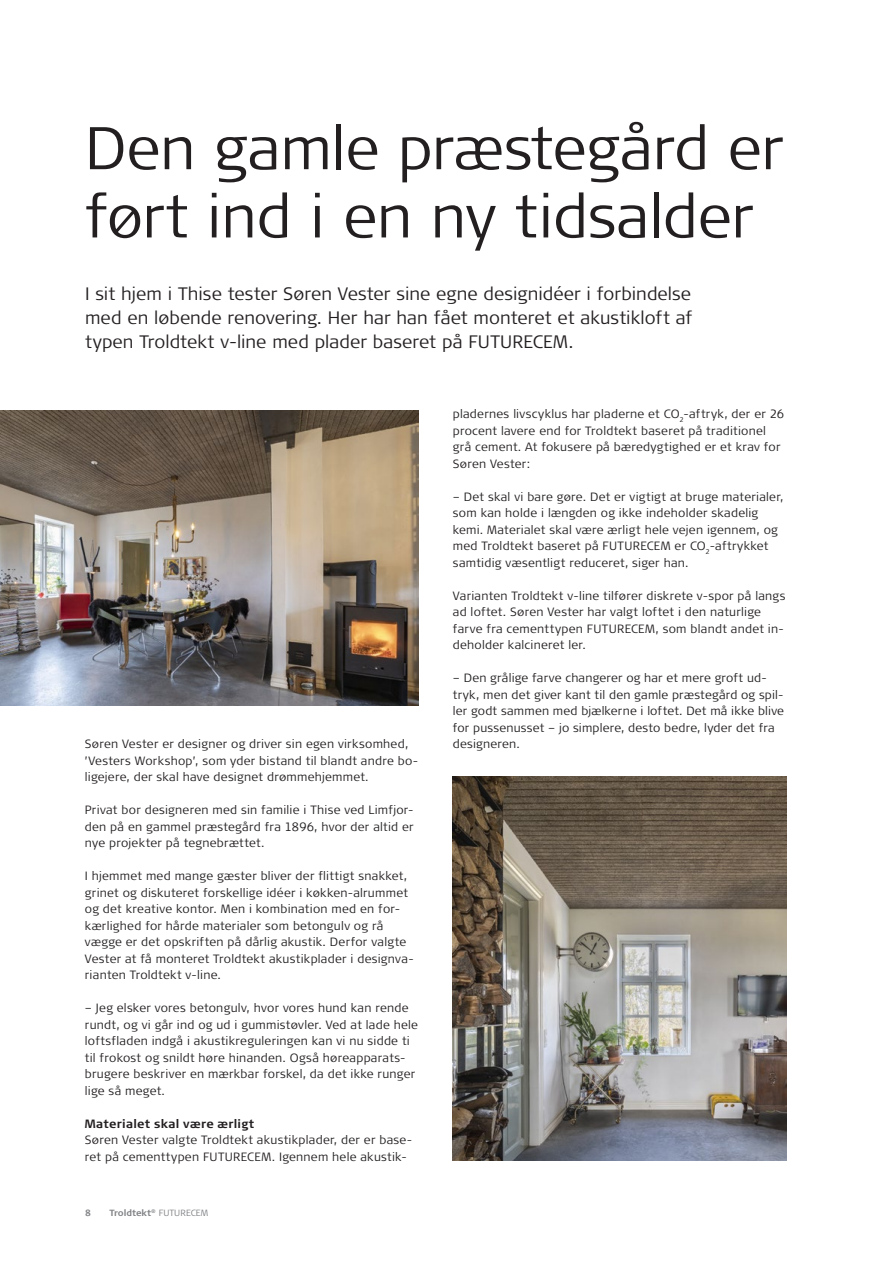
<style>
.page{position:relative;width:893px;height:1263px;background:#fff}
.page>*{position:absolute;margin:0;border:0;box-sizing:border-box;transform-origin:0 0}
.Rubrik{font:300 60px/68.2px "Signa Pro";letter-spacing:-.005em;color:#231f20}
.Underrubrik{font:300 18px/24px "Signa Pro";letter-spacing:.005em;color:#231f20;text-align:justify}
.Brødtext{font:300 12px/16.5px "Signa Pro";letter-spacing:.02em;color:#231f20}
.Mellemrubrik{font:700 12px "Signa Pro";letter-spacing:.02em;color:#231f20}
.t1{font:700 9px "Signa Pro";color:#808285}
.s1{font-weight:300}
</style>
<div class="page">
<img style="left:0;top:410px;width:419px;height:296px">
<img style="left:453px;top:777px;width:334px;height:384px">
<p class="Rubrik" style="left:85px;top:111px;width:700px">Den gamle præstegård er ført ind i en ny tidsalder</p>
<p class="Underrubrik" style="left:85px;top:281px;width:609px">I sit hjem i Thise tester Søren Vester sine egne designidéer i forbindelse med en løbende renovering. Her har han fået monteret et akustikloft af typen Troldtekt v-line med plader baseret på FUTURECEM.</p>
<p class="Brødtext" style="left:85px;top:735px;width:335px">Søren Vester er designer og driver sin egen virksomhed, ’Vesters Workshop’, som yder bistand til blandt andre bo&shy;ligejere, der skal have designet drømmehjemmet.</p>
<p class="Brødtext" style="left:85px;top:801px;width:330px;text-align:justify">Privat bor designeren med sin familie i Thise ved Limfjor&shy;den på en gammel præstegård fra 1896, hvor der altid er nye projekter på tegnebrættet.</p>
<p class="Brødtext" style="left:85px;top:867px;width:330px">I hjemmet med mange gæster bliver der flittigt snakket, grinet og diskuteret forskellige idéer i køkken-alrummet og det kreative kontor. Men i kombination med en for&shy;kærlighed for hårde materialer som betongulv og rå vægge er det opskriften på dårlig akustik. Derfor valgte Vester at få monteret Troldtekt akustikplader i designva&shy;rianten Troldtekt v-line.</p>
<p class="Brødtext" style="left:85px;top:999px;width:335px">– Jeg elsker vores betongulv, hvor vores hund kan rende rundt, og vi går ind og ud i gummistøvler. Ved at lade hele loftsfladen indgå i akustikreguleringen kan vi nu sidde ti til frokost og snildt høre hinanden. Også høreapparats&shy;brugere beskriver en mærkbar forskel, da det ikke runger lige så meget.</p>
<p class="Mellemrubrik" style="left:85px;top:1115px;width:171px">Materialet skal være ærligt</p>
<p class="Brødtext" style="left:85px;top:1131px;width:329px">Søren Vester valgte Troldtekt akustikplader, der er base&shy;ret på cementtypen FUTURECEM. Igennem hele akustik-</p>
<p class="t1" style="left:85px;top:1206px;width:7px">8</p>
<p class="t1" style="left:109px;top:1206px;width:100px">Troldtekt<sup>®</sup> <span class="s1">FUTURECEM</span></p>
<p class="Brødtext" style="left:453px;top:405px;width:333px">pladernes livscyklus har pladerne et CO<sub>2</sub>-aftryk, der er 26 procent lavere end for Troldtekt baseret på traditionel grå cement. At fokusere på bæredygtighed er et krav for Søren Vester:</p>
<p class="Brødtext" style="left:453px;top:488px;width:332px">– Det skal vi bare gøre. Det er vigtigt at bruge materialer, som kan holde i længden og ikke indeholder skadelig kemi. Materialet skal være ærligt hele vejen igennem, og med Troldtekt baseret på FUTURECEM er CO<sub>2</sub>-aftrykket samtidig væsentligt reduceret, siger han.</p>
<p class="Brødtext" style="left:453px;top:587px;width:334px">Varianten Troldtekt v-line tilfører diskrete v-spor på langs ad loftet. Søren Vester har valgt loftet i den naturlige farve fra cementtypen FUTURECEM, som blandt andet in&shy;deholder kalcineret ler.</p>
<p class="Brødtext" style="left:453px;top:669px;width:333px">– Den grålige farve changerer og har et mere groft ud&shy;tryk, men det giver kant til den gamle præstegård og spil&shy;ler godt sammen med bjælkerne i loftet. Det må ikke blive for pussenusset – jo simplere, desto bedre, lyder det fra designeren.</p>
</div>
